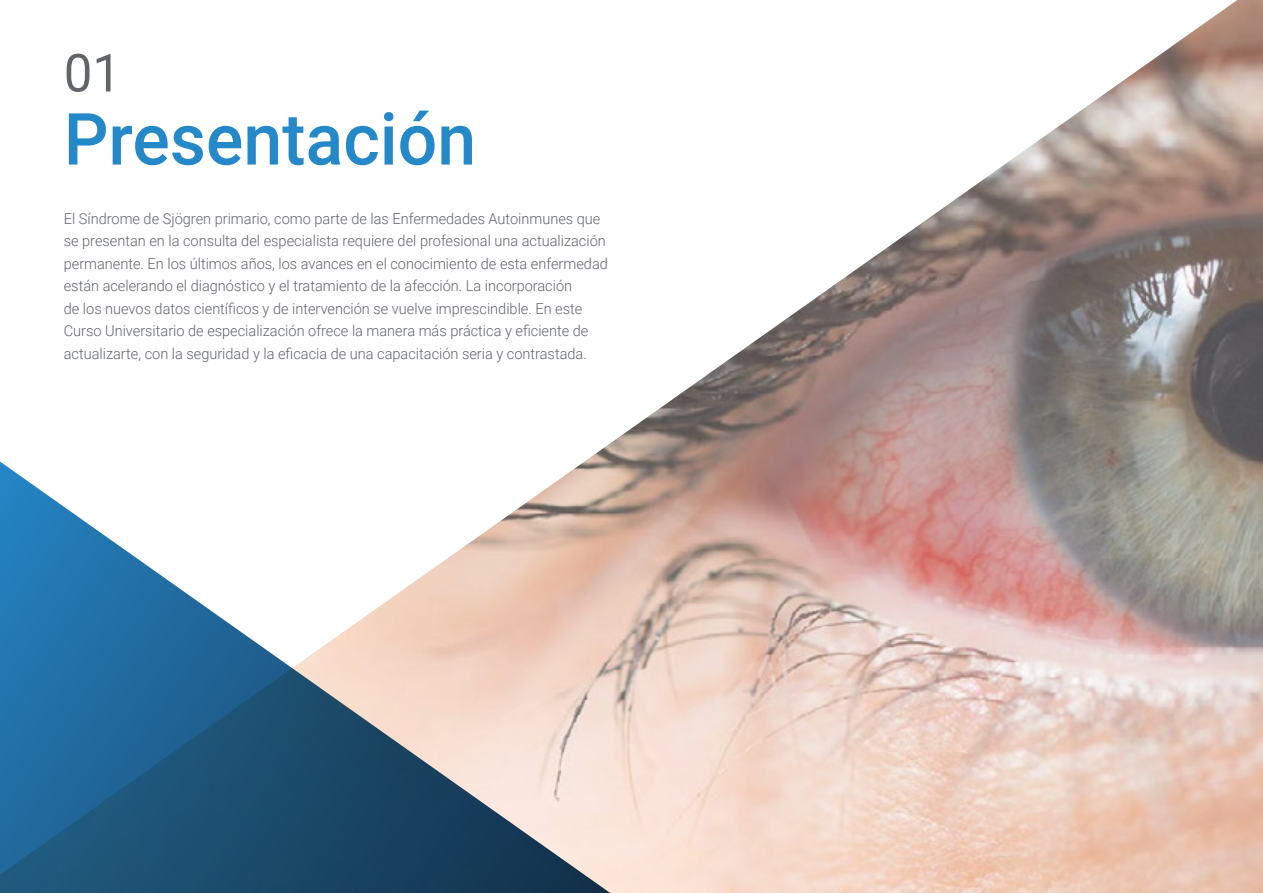
<style>
.page{position:relative;width:1263px;height:893px;background:#fff}
.page>*{position:absolute;margin:0;border:0;box-sizing:border-box;transform-origin:0 0}
.t1{font:500 72px "Roboto";color:#2488c9}
.t2{font:52.5px "Roboto";color:#61646a}
.t3{font:300 15px/22.5px "Roboto";color:#61646a}
</style>
<div class="page">
<img style="left:607px;top:0;width:656px;height:893px">
<svg style="left:0;top:446px;width:640px;height:447px"></svg>
<h2 class="t2" style="left:64px;top:36px;width:59px">01</h2>
<h1 class="t1" style="left:64px;top:89px;width:414px">Presentación</h1>
<p class="t3" style="left:64px;top:207px;width:546px">El Síndrome de Sjögren primario, como parte de las Enfermedades Autoinmunes que se presentan en la consulta del especialista requiere del profesional una actualización permanente. En los últimos años, los avances en el conocimiento de esta enfermedad están acelerando el diagnóstico y el tratamiento de la afección. La incorporación<br>de los nuevos datos científicos y de intervención se vuelve imprescindible. En este Curso Universitario de especialización ofrece la manera más práctica y eficiente de actualizarte, con la seguridad y la eficacia de una capacitación seria y contrastada.</p>
</div>
